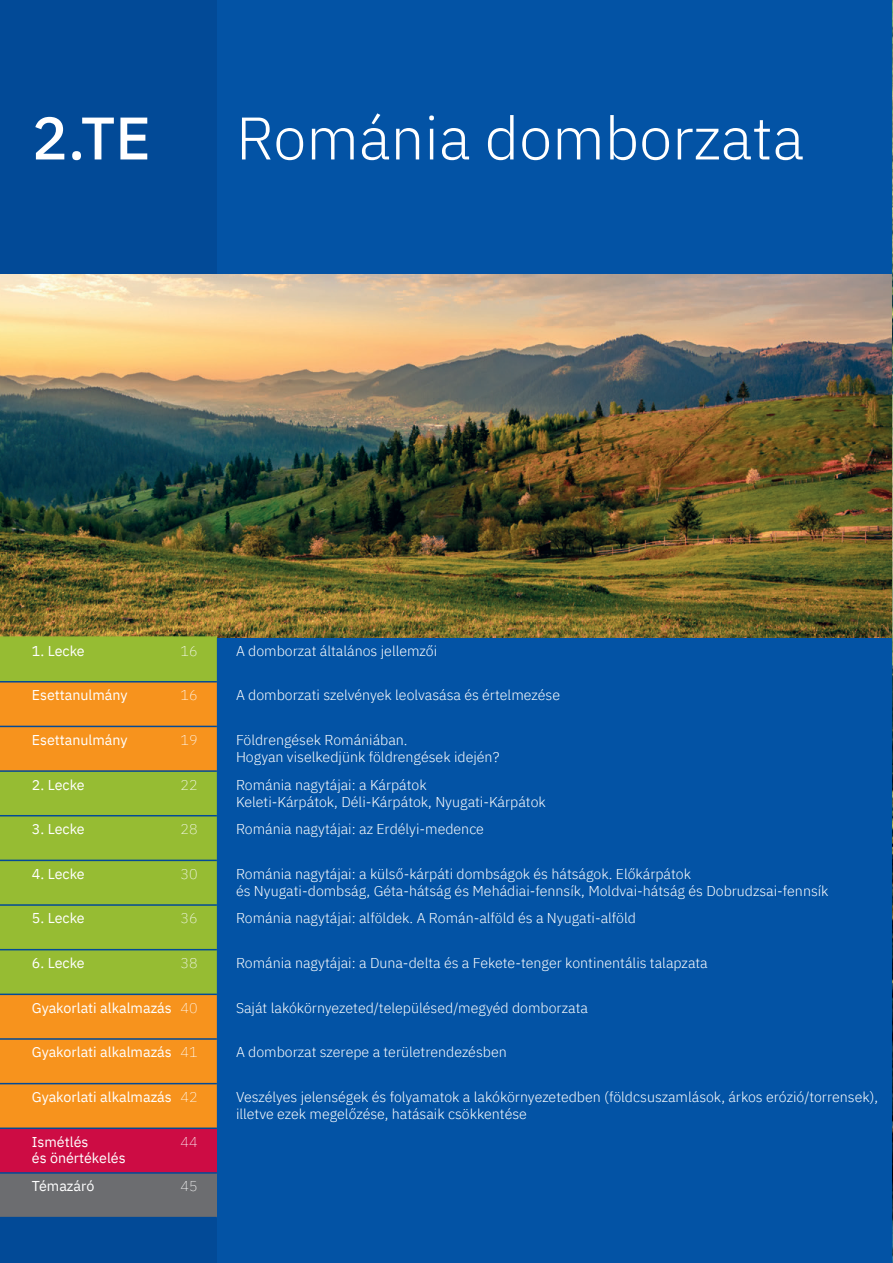
<style>
.page{position:relative;width:893px;height:1263px;background:#0353a5}
.page>*{position:absolute;margin:0;border:0;box-sizing:border-box;transform-origin:0 0}
.hyper_light_unitate{font:300 60px "IBM Plex Sans";color:#fff}
.hyper_bold_unitate{font:500 60px "IBM Plex Sans";color:#fff}
.t1{font:300 14.25px/17.1px "IBM Plex Sans";color:#fff}
.t2{font:14.25px "IBM Plex Sans";color:#fff}
.t3{font:200 14.25px "IBM Plex Sans";color:#fff}
.s1{font-weight:200}
</style>
<div class="page">
<div style="left:0;top:0;width:217px;height:1263px;background:#024a97"></div>
<img style="left:0;top:274px;width:892px;height:364px">
<img style="left:892px;top:0;width:1px;height:1263px">
<div style="left:0;top:638px;width:217px;height:43px;background:#96bc33"></div>
<svg style="left:0;top:682px;width:217px;height:445px;background:#c4a628"></svg>
<div style="left:0;top:1128px;width:217px;height:45px;background:#cd0c44"></div>
<div style="left:0;top:1173px;width:217px;height:44px;background:#6c6d70"></div>
<hr style="left:0;top:636px;width:217px;height:2px;background:#96bc33">
<hr style="left:0;top:726px;width:217px;height:1px;background:#024a97">
<hr style="left:0;top:770px;width:217px;height:2px;background:#024a97">
<hr style="left:0;top:815px;width:217px;height:1px;background:#024a97">
<hr style="left:0;top:860px;width:217px;height:1px;background:#024a97">
<hr style="left:0;top:904px;width:217px;height:2px;background:#024a97">
<hr style="left:0;top:949px;width:217px;height:1px;background:#024a97">
<hr style="left:0;top:993px;width:217px;height:2px;background:#024a97">
<hr style="left:0;top:1038px;width:217px;height:2px;background:#024a97">
<hr style="left:0;top:1083px;width:217px;height:1px;background:#024a97">
<hr style="left:0;top:1127px;width:217px;height:2px;background:#024a97">
<hr style="left:0;top:1172px;width:217px;height:2px;background:#024a97">
<p class="hyper_bold_unitate" style="left:32px;top:92px;width:120px">2.TE</p>
<p class="hyper_light_unitate" style="left:236px;top:93px;width:570px">Románia domborzata</p>
<p class="t2" style="left:32px;top:640px;width:54px">1. Lecke</p>
<p class="t3" style="left:181px;top:640px;width:19px">16</p>
<p class="t1" style="left:236px;top:641px;width:203px">A domborzat általános jellemzői</p>
<p class="t2" style="left:32px;top:684px;width:97px">Esettanulmány</p>
<p class="t3" style="left:181px;top:684px;width:19px">16</p>
<p class="t1" style="left:236px;top:685px;width:326px">A domborzati szelvények leolvasása és értelmezése</p>
<p class="t2" style="left:32px;top:729px;width:97px">Esettanulmány</p>
<p class="t3" style="left:181px;top:729px;width:19px">19</p>
<p class="t1" style="left:236px;top:730px;width:173px">Földrengések Romániában.</p>
<p class="t1" style="left:236px;top:747px;width:265px">Hogyan viselkedjünk földrengések idején?</p>
<p class="t2" style="left:32px;top:773px;width:54px">2. Lecke</p>
<p class="t3" style="left:181px;top:774px;width:19px">22</p>
<p class="t1" style="left:236px;top:775px;width:192px">Románia nagytájai: a Kárpátok</p>
<p class="t1" style="left:236px;top:792px;width:311px">Keleti-Kárpátok, Déli-Kárpátok, Nyugati-Kárpátok</p>
<p class="t2" style="left:32px;top:818px;width:54px">3. Lecke</p>
<p class="t3" style="left:181px;top:818px;width:19px">28</p>
<p class="t1" style="left:236px;top:819px;width:250px">Románia nagytájai: az Erdélyi-medence</p>
<p class="t2" style="left:32px;top:863px;width:54px">4. Lecke</p>
<p class="t3" style="left:181px;top:863px;width:19px">30</p>
<p class="t1" style="left:236px;top:864px;width:594px">Románia nagytájai: a külső-kárpáti dombságok és hátságok. Előkárpátok<br>és Nyugati-dombság, Géta-hátság és Mehádiai-fennsík, Moldvai-hátság és Dobrudzsai-fennsík</p>
<p class="t2" style="left:32px;top:907px;width:54px">5. Lecke</p>
<p class="t3" style="left:181px;top:908px;width:19px">36</p>
<p class="t1" style="left:236px;top:909px;width:402px">Románia nagytájai: alföldek. A Román-alföld és a Nyugati-alföld</p>
<p class="t2" style="left:32px;top:952px;width:54px">6. Lecke</p>
<p class="t3" style="left:181px;top:952px;width:19px">38</p>
<p class="t1" style="left:236px;top:953px;width:473px">Románia nagytájai: a Duna-delta és a Fekete-tenger kontinentális talapzata</p>
<p class="t2" style="left:32px;top:997px;width:167px">Gyakorlati alkalmazás <span class="s1">40</span></p>
<p class="t1" style="left:236px;top:998px;width:353px">Saját lakókörnyezeted/településed/megyéd domborzata</p>
<p class="t2" style="left:32px;top:1041px;width:167px">Gyakorlati alkalmazás <span class="s1">41</span></p>
<p class="t1" style="left:236px;top:1043px;width:272px">A domborzat szerepe a területrendezésben</p>
<p class="t2" style="left:32px;top:1086px;width:167px">Gyakorlati alkalmazás <span class="s1">42</span></p>
<p class="t1" style="left:236px;top:1087px;width:644px">Veszélyes jelenségek és folyamatok a lakókörnyezetedben (földcsuszamlások, árkos erózió/torrensek), illetve ezek megelőzése, hatásaik csökkentése</p>
<p class="t2" style="left:32px;top:1131px;width:58px">Ismétlés</p>
<p class="t3" style="left:181px;top:1131px;width:19px">44</p>
<p class="t2" style="left:32px;top:1147px;width:95px">és önértékelés</p>
<p class="t2" style="left:32px;top:1175px;width:64px">Témazáró</p>
<p class="t3" style="left:181px;top:1176px;width:19px">45</p>
</div>
